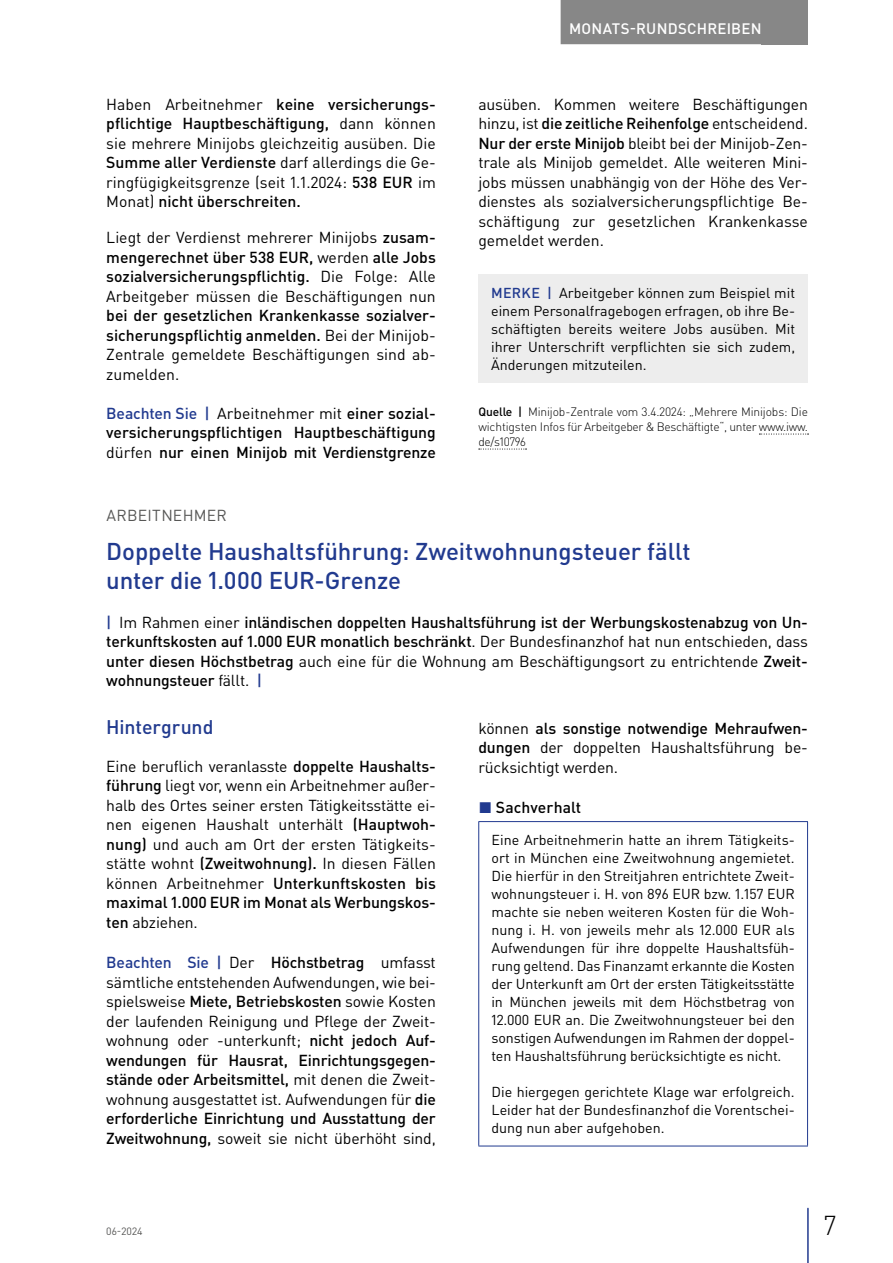
<style>
.page{position:relative;width:893px;height:1263px;background:#fff}
.page>*{position:absolute;margin:0;border:0;box-sizing:border-box;transform-origin:0 0}
.t1{font:300 27px "DIN Pro";color:#000}
.t2{font:500 24px/28.5px "DIN Pro";letter-spacing:-.005em;color:#213a8f}
.t3{font:500 19.5px "DIN Pro";letter-spacing:-.005em;color:#213a8f}
.t4{font:15.75px/19.5px "DIN Pro";color:#000;text-align:justify}
.t5{font:500 15.75px/19.5px "DIN Pro";color:#000;text-align:justify}
.t6{font:15.75px "DIN Pro";letter-spacing:.015em;color:#575756}
.t7{font:500 15px "DIN Pro";letter-spacing:.015em;color:#fff}
.t8{font:14.25px/18px "DIN Pro";color:#000;text-align:justify}
.t9{font:300 12px/15px "DIN Pro";letter-spacing:-.025em;color:#000;text-align:justify}
.t10{font:10.5px "DIN Pro";color:#575756}
.s1{font-weight:500}
.s2{font-weight:400}
.s3{color:#213a8f}
.s4{font-weight:500;color:#213a8f}
</style>
<div class="page">
<div style="left:762px;top:0;width:46px;height:44px;background:#878787"></div>
<hr style="left:807px;top:1208px;width:2px;height:55px;background:#213a8f">
<div style="left:561px;top:0;width:209px;height:44px;background:#878787"></div>
<svg style="left:759px;top:434px;width:49px;height:1px"></svg>
<svg style="left:479px;top:449px;width:48px;height:1px"></svg>
<div style="left:478px;top:274px;width:330px;height:108px;background:#ededed"></div>
<hr style="left:478px;top:821px;width:330px;height:1px;background:#213a8f">
<hr style="left:478px;top:822px;width:1px;height:324px;background:#213a8f">
<hr style="left:807px;top:822px;width:1px;height:324px;background:#213a8f">
<hr style="left:478px;top:1146px;width:330px;height:1px;background:#213a8f">
<p class="t4" style="left:106px;top:94px;width:331px">Haben Arbeitnehmer <span class="s1">keine versicherungs&shy;pflichtige Hauptbeschäftigung,</span> dann können sie mehrere Minijobs gleichzeitig ausüben. Die <span class="s1">Summe aller Verdienste</span> darf allerdings die Ge&shy;ringfügigkeitsgrenze (seit 1.1.2024: <span class="s1">538 EUR</span> im Monat) <span class="s1">nicht überschreiten.</span></p>
<p class="t4" style="left:106px;top:227px;width:331px">Liegt der Verdienst mehrerer Minijobs <span class="s1">zusam&shy;mengerechnet über 538 EUR,</span> werden <span class="s1">alle Jobs sozialversicherungspflichtig.</span> Die Folge: Alle Arbeitgeber müssen die Beschäftigungen nun</p>
<p class="t5" style="left:106px;top:305px;width:331px">bei der gesetzlichen Krankenkasse sozialver&shy;sicherungspflichtig anmelden. <span class="s2">Bei der Minijob-Zentrale gemeldete Beschäftigungen sind ab&shy;zumelden.</span></p>
<p class="t5" style="left:106px;top:403px;width:331px"><span class="s3">Beachten Sie |</span> <span class="s2">Arbeitnehmer mit</span> einer sozial&shy;versicherungspflichtigen Hauptbeschäftigung <span class="s2">dürfen</span> nur einen Minijob mit Verdienstgrenze</p>
<p class="t7" style="left:569px;top:18px;width:194px">MONATS-RUNDSCHREIBEN</p>
<p class="t4" style="left:478px;top:94px;width:331px">ausüben. Kommen weitere Beschäftigungen hinzu, ist <span class="s1">die zeitliche Reihenfolge</span> entscheidend.<br><span class="s1">Nur der erste Minijob</span> bleibt bei der Minijob-Zen&shy;trale als Minijob gemeldet. Alle weiteren Mini&shy;jobs müssen unabhängig von der Höhe des Ver&shy;dienstes als sozialversicherungspflichtige Be&shy;schäftigung zur gesetzlichen Krankenkasse gemeldet werden.</p>
<p class="t8" style="left:491px;top:283px;width:306px"><span class="s4">MERKE |</span> Arbeitgeber können zum Beispiel mit einem Personalfragebogen erfragen, ob ihre Be&shy;schäftigten bereits weitere Jobs ausüben. Mit ihrer Unterschrift verpflichten sie sich zudem, Änderungen mitzuteilen.</p>
<p class="t9" style="left:478px;top:404px;width:331px"><span class="s1">Quelle |</span> Minijob-Zentrale vom 3.4.2024: „Mehrere Minijobs: Die wichtigsten Infos für Arbeitgeber &amp; Beschäftigte“, unter www.iww. de/s10796</p>
<p class="t6" style="left:106px;top:505px;width:122px">ARBEITNEHMER</p>
<h2 class="t2" style="left:106px;top:536px;width:586px">Doppelte Haushaltsführung: Zweitwohnungsteuer fällt unter die 1.000 EUR-Grenze</h2>
<p class="t5" style="left:106px;top:612px;width:703px"><span class="s3">|</span> <span class="s2">Im Rahmen einer</span> inländischen doppelten Haushaltsführung ist der Werbungskostenabzug von Un&shy;terkunftskosten auf 1.000 EUR monatlich beschränkt<span class="s2">. Der Bundesfinanzhof hat nun entschieden, dass </span>unter diesen Höchstbetrag <span class="s2">auch eine für die Wohnung am Beschäftigungsort zu entrichtende</span> Zweit&shy;wohnungsteuer <span class="s2">fällt.</span> <span class="s3">|</span></p>
<p class="t3" style="left:106px;top:714px;width:109px">Hintergrund</p>
<p class="t4" style="left:106px;top:756px;width:331px">Eine beruflich veranlasste <span class="s1">doppelte Haushalts&shy;führung</span> liegt vor, wenn ein Arbeitnehmer außer&shy;halb des Ortes seiner ersten Tätigkeitsstätte ei&shy;nen eigenen Haushalt unterhält <span class="s1">(Hauptwoh&shy;nung)</span> und auch am Ort der ersten Tätigkeits&shy;stätte wohnt <span class="s1">(Zweitwohnung).</span> In diesen Fällen können Arbeitnehmer <span class="s1">Unterkunftskosten bis maximal 1.000 EUR im Monat als Werbungskos&shy;ten</span> abziehen.</p>
<p class="t4" style="left:106px;top:952px;width:331px"><span class="s4">Beachten Sie |</span> Der <span class="s1">Höchstbetrag</span> umfasst sämtliche entstehenden Aufwendungen, wie bei&shy;spielsweise <span class="s1">Miete, Betriebskosten</span> sowie Kosten der laufenden Reinigung und Pflege der Zweit&shy;wohnung oder -unterkunft; <span class="s1">nicht jedoch Auf&shy;wendungen für Hausrat, Einrichtungsgegen&shy;stände oder Arbeitsmittel,</span> mit denen die Zweit&shy;wohnung ausgestattet ist. Aufwendungen für <span class="s1">die erforderliche Einrichtung und Ausstattung der Zweitwohnung,</span> soweit sie nicht überhöht sind,</p>
<p class="t4" style="left:478px;top:718px;width:331px">können <span class="s1">als sonstige notwendige Mehraufwen&shy;dungen</span> der doppelten Haushaltsführung be&shy;rücksichtigt werden.</p>
<p class="t5" style="left:479px;top:797px;width:104px"><span class="s3">◼</span> Sachverhalt</p>
<p class="t8" style="left:491px;top:830px;width:305px">Eine Arbeitnehmerin hatte an ihrem Tätigkeits&shy;ort in München eine Zweitwohnung angemietet.<br>Die hierfür in den Streitjahren entrichtete Zweit&shy;wohnungsteuer i. H. von 896 EUR bzw. 1.157 EUR machte sie neben weiteren Kosten für die Woh&shy;nung i. H. von jeweils mehr als 12.000 EUR als Aufwendungen für ihre doppelte Haushaltsfüh&shy;rung geltend. Das Finanzamt erkannte die Kosten der Unterkunft am Ort der ersten Tätigkeitsstätte in München jeweils mit dem Höchstbetrag von 12.000 EUR an. Die Zweitwohnungsteuer bei den sonstigen Aufwendungen im Rahmen der doppel&shy;ten Haushaltsführung berücksichtigte es nicht.</p>
<p class="t8" style="left:491px;top:1082px;width:305px">Die hiergegen gerichtete Klage war erfolgreich.<br>Leider hat der Bundesfinanzhof die Vorentschei&shy;dung nun aber aufgehoben.</p>
<p class="t10" style="left:106px;top:1224px;width:38px">06-2024</p>
<h1 class="t1" style="left:824px;top:1207px;width:14px">7</h1>
</div>
